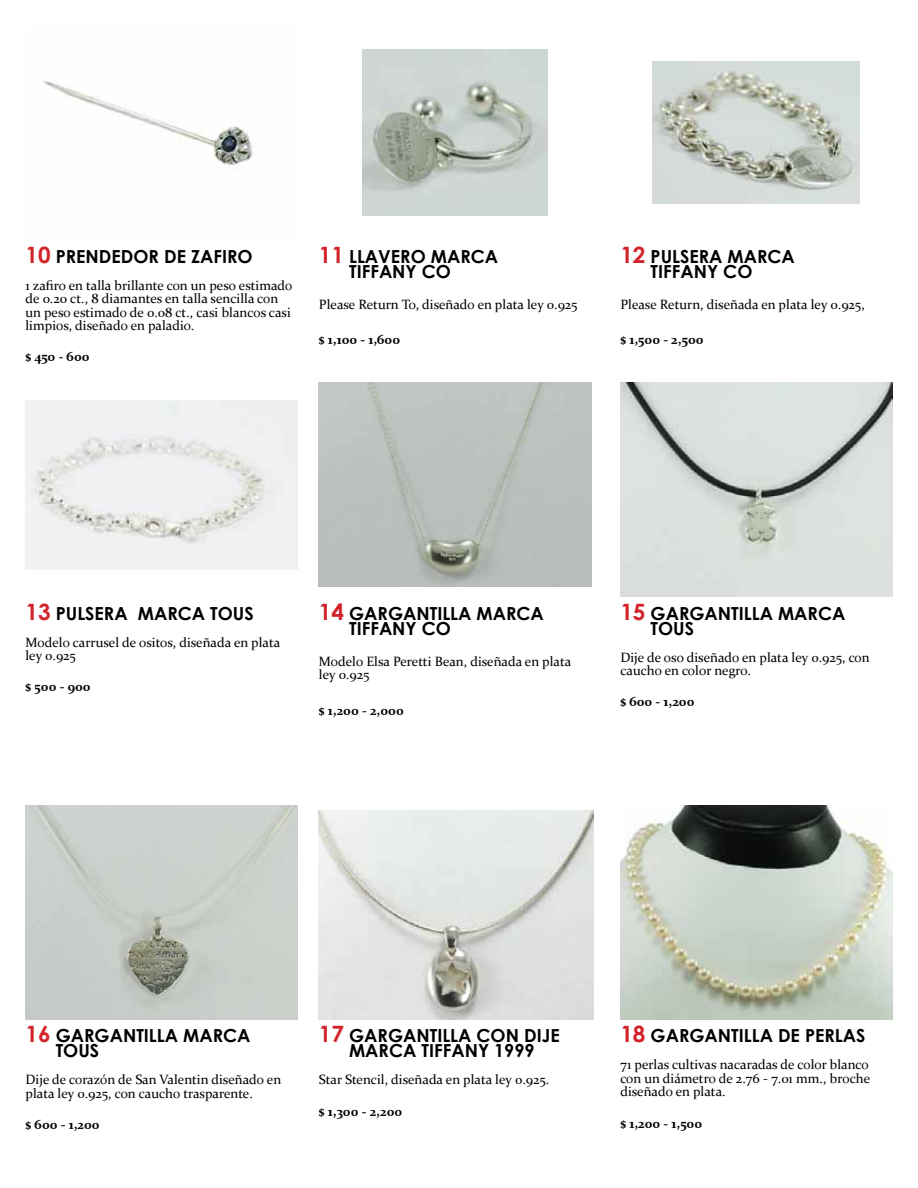
<style>
.page{position:relative;width:918px;height:1188px;background:#fff}
.page>*{position:absolute;margin:0;border:0;box-sizing:border-box;transform-origin:0 0}
.t1{font:700 18px/15px "Century Gothic";color:#000}
.t2{font:13.5px/13.5px "Constantia";color:#000}
.t3{font:700 13.5px "Constantia";color:#000}
.s1{font-size:22.5px;color:#d2232a}
</style>
<div class="page">
<img style="left:43px;top:80px;width:210px;height:86px">
<img style="left:363px;top:50px;width:184px;height:166px">
<img style="left:653px;top:61px;width:207px;height:143px">
<img style="left:26px;top:401px;width:272px;height:169px">
<img style="left:319px;top:383px;width:272px;height:204px">
<img style="left:620px;top:383px;width:272px;height:214px">
<img style="left:26px;top:805px;width:272px;height:214px">
<img style="left:620px;top:805px;width:272px;height:214px">
<img style="left:319px;top:810px;width:275px;height:209px">
<h1 class="t1" style="left:26px;top:248px;width:229px"><span class="s1">10</span> PRENDEDOR DE ZAFIRO</h1>
<p class="t2" style="left:26px;top:278px;width:269px">1 zafiro en talla brillante con un peso estimado de 0.20 ct., 8 diamantes en talla sencilla con un peso estimado de 0.08 ct., casi blancos casi limpios, diseñado en paladio.</p>
<p class="t3" style="left:26px;top:347px;width:66px">$ 450 - 600</p>
<h1 class="t1" style="left:349px;top:248px;width:150px;text-indent:-30px"><span class="s1">11</span> LLAVERO MARCA<br>TIFFANY CO</h1>
<p class="t2" style="left:319px;top:297px;width:260px">Please Return To, diseñado en plata ley 0.925</p>
<p class="t3" style="left:319px;top:330px;width:83px">$ 1,100 - 1,600</p>
<h1 class="t1" style="left:651px;top:248px;width:145px;text-indent:-30px"><span class="s1">12</span> PULSERA MARCA<br>TIFFANY CO</h1>
<p class="t2" style="left:620px;top:297px;width:246px">Please Return, diseñada en plata ley 0.925,</p>
<p class="t3" style="left:620px;top:330px;width:85px">$ 1,500 - 2,500</p>
<h1 class="t1" style="left:26px;top:605px;width:230px"><span class="s1">13</span> PULSERA MARCA TOUS</h1>
<p class="t2" style="left:26px;top:635px;width:256px">Modelo carrusel de ositos, diseñada en plata ley 0.925</p>
<p class="t3" style="left:26px;top:678px;width:67px">$ 500 - 900</p>
<h1 class="t1" style="left:349px;top:605px;width:195px;text-indent:-30px"><span class="s1">14</span> GARGANTILLA MARCA<br>TIFFANY CO</h1>
<p class="t2" style="left:319px;top:654px;width:254px">Modelo Elsa Peretti Bean, diseñada en plata ley 0.925</p>
<p class="t3" style="left:319px;top:701px;width:86px">$ 1,200 - 2,000</p>
<h1 class="t1" style="left:651px;top:605px;width:195px;text-indent:-30px"><span class="s1">15</span> GARGANTILLA MARCA<br>TOUS</h1>
<p class="t2" style="left:620px;top:650px;width:251px">Dije de oso diseñado en plata ley 0.925, con caucho en color negro.</p>
<p class="t3" style="left:620px;top:693px;width:76px">$ 600 - 1,200</p>
<h1 class="t1" style="left:56px;top:1027px;width:195px;text-indent:-30px"><span class="s1">16</span> GARGANTILLA MARCA<br>TOUS</h1>
<p class="t2" style="left:26px;top:1072px;width:257px">Dije de corazón de San Valentin diseñado en plata ley 0.925, con caucho trasparente.</p>
<p class="t3" style="left:26px;top:1115px;width:76px">$ 600 - 1,200</p>
<h1 class="t1" style="left:319px;top:1027px;width:242px;text-align:center"><span class="s1">17</span> GARGANTILLA CON DIJE<br>MARCA TIFFANY 1999</h1>
<p class="t2" style="left:319px;top:1072px;width:232px">Star Stencil, diseñada en plata ley 0.925.</p>
<p class="t3" style="left:319px;top:1102px;width:85px">$ 1,300 - 2,200</p>
<h1 class="t1" style="left:620px;top:1027px;width:247px"><span class="s1">18</span> GARGANTILLA DE PERLAS</h1>
<p class="t2" style="left:620px;top:1057px;width:251px;text-align:justify">71 perlas cultivas nacaradas de color blanco con un diámetro de 2.76 - 7.01 mm., broche diseñado en plata.</p>
<p class="t3" style="left:620px;top:1114px;width:83px">$ 1,200 - 1,500</p>
</div>
